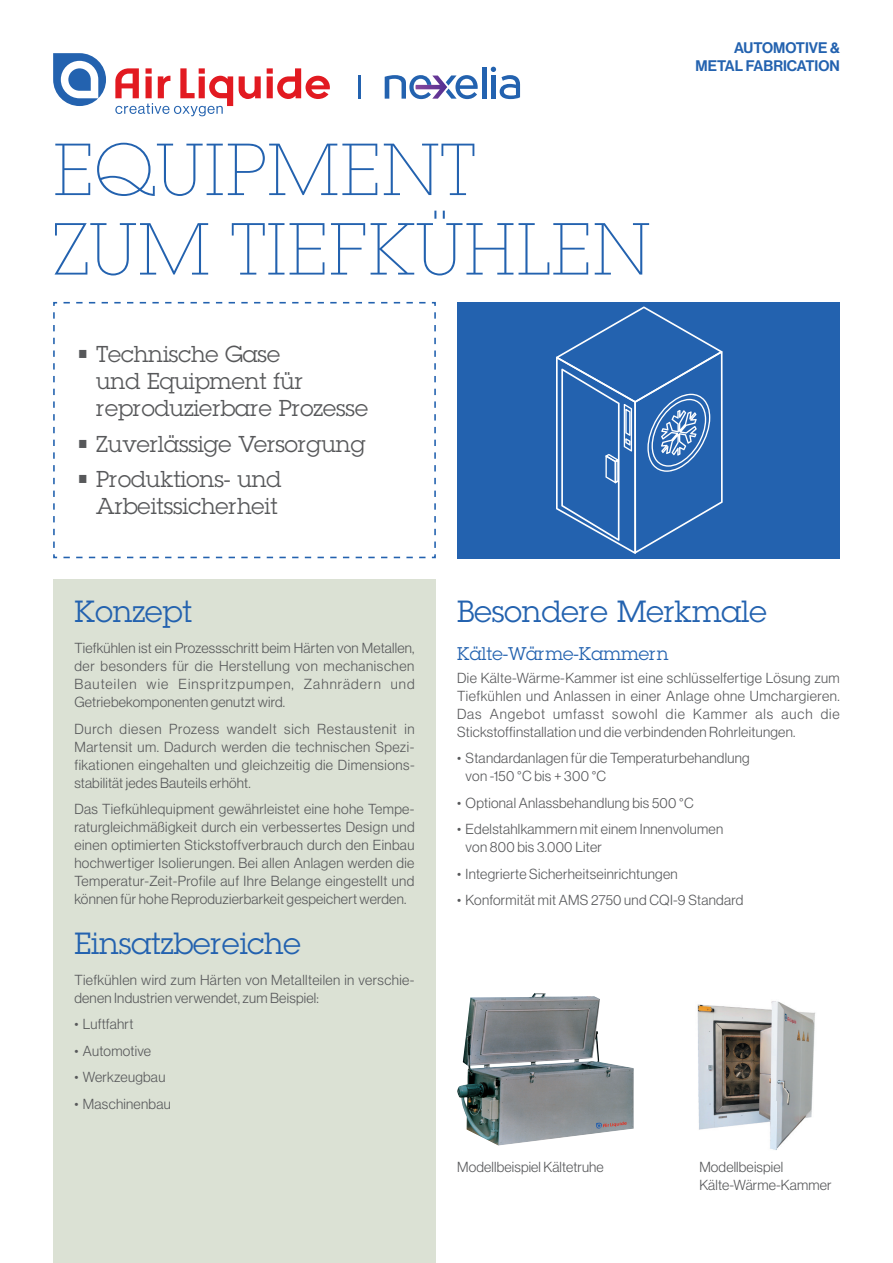
<style>
.page{position:relative;width:893px;height:1263px;background:#fff}
.page>*{position:absolute;margin:0;border:0;box-sizing:border-box;transform-origin:0 0}
.t1{font:200 72px/79.5px "Lubalin Graph Std";letter-spacing:.01em;color:#2362af}
.t2{font:30px "Lubalin Graph Std";color:#2362af}
.t3{font:22.5px/27px "Lubalin Graph Std";color:#57585a}
.t4{font:18px "Lubalin Graph Std";color:#2362af}
.t5{font:15px/18px "N Haas Grotesk DS Pro 65 Md";color:#2362af;text-align:right}
.t6{font:14.25px/18px "N Haas Grotesk DS Pro 45 Lt";letter-spacing:.02em;color:#57585a;text-align:justify}
</style>
<div class="page">
<svg style="left:53px;top:301px;width:383px;height:258px"></svg>
<div style="left:457px;top:302px;width:383px;height:256px;background:#2362af"></div>
<svg style="left:556px;top:306px;width:167px;height:248px"></svg>
<div style="left:53px;top:579px;width:383px;height:684px;background:#dbe1d4"></div>
<hr style="left:358px;top:75px;width:2px;height:24px;background:#2362af">
<hr style="left:482px;top:67px;width:4px;height:32px;background:#2362af">
<svg style="left:491px;top:67px;width:29px;height:32px"></svg>
<svg style="left:385px;top:75px;width:93px;height:24px"></svg>
<svg style="left:53px;top:53px;width:53px;height:53px"></svg>
<svg style="left:239px;top:76px;width:22px;height:23px"></svg>
<svg style="left:267px;top:68px;width:63px;height:31px"></svg>
<svg style="left:115px;top:68px;width:118px;height:48px"></svg>
<img style="left:457px;top:993px;width:177px;height:152px">
<img style="left:697px;top:1001px;width:118px;height:149px">
<h1 class="t1" style="left:53px;top:131px;width:599px">EQUIPMENT<br>ZUM TIEFKÜHLEN</h1>
<h3 class="t3" style="left:96px;top:340px;width:273px;text-indent:-20px">• Technische Gase<br>und Equipment für reprodu zierbare Prozesse</h3>
<h3 class="t3" style="left:76px;top:430px;width:291px">• Zuverlässige Versorgung</h3>
<h3 class="t3" style="left:76px;top:465px;width:207px;text-align:right">• Produktions- und<br>Arbeitssicherheit</h3>
<p class="t5" style="left:696px;top:39px;width:146px">AUTOMOTIVE &amp;<br>METAL FABRICATION</p>
<h2 class="t2" style="left:74px;top:593px;width:119px">Konzept</h2>
<p class="t6" style="left:74px;top:639px;width:342px">Tiefkühlen ist ein Prozessschritt beim Härten von Metallen, der besonders für die Herstellung von mechanischen Bauteilen wie Einspritzpumpen, Zahnrädern und Getriebe komponenten genutzt wird.</p>
<p class="t6" style="left:74px;top:720px;width:342px">Durch diesen Prozess wandelt sich Restaustenit in Martensit um. Dadurch werden die technischen Spezi&shy;fikationen eingehalten und gleichzeitig die Dimensions&shy;stabilität jedes Bauteils erhöht.</p>
<p class="t6" style="left:74px;top:800px;width:342px">Das Tiefkühlequipment gewährleistet eine hohe Tempe&shy;ratu r gleichmäßigkeit durch ein verbessertes Design und einen optimierten Stickstoffverbrauch durch den Einbau hochwertiger Isolierungen. Bei allen Anlagen werden die Temperatur-Zeit-Profile auf Ihre Belange eingestellt und können für hohe Reproduzierbarkeit gespeichert werden.</p>
<h2 class="t2" style="left:74px;top:925px;width:228px">Einsatzbereiche</h2>
<p class="t6" style="left:74px;top:971px;width:341px">Tiefkühlen wird zum Härten von Metallteilen in ver schie&shy;denen Industrien verwendet, zum Beispiel:</p>
<p class="t6" style="left:74px;top:1015px;width:60px">• Luftfahrt</p>
<p class="t6" style="left:74px;top:1042px;width:78px">• Automotive</p>
<p class="t6" style="left:74px;top:1068px;width:92px">• Werkzeugbau</p>
<p class="t6" style="left:74px;top:1095px;width:98px">• Maschinenbau</p>
<h2 class="t2" style="left:457px;top:593px;width:311px">Besondere Merkmale</h2>
<p class="t4" style="left:457px;top:643px;width:213px">Kälte-Wärme-Kammern</p>
<p class="t6" style="left:457px;top:669px;width:384px">Die Kälte-Wärme-Kammer ist eine schlüsselfertige Lösung zum Tiefkühlen und Anlassen in einer Anlage ohne Umchargieren.<br>Das Angebot umfasst sowohl die Kammer als auch die Stickstoffinstallation und die verbindenden Rohrleitungen.</p>
<p class="t6" style="left:466px;top:749px;width:286px;text-indent:-9px">• Standardanlagen für die Temperaturbehandlung von -150 °C bis + 300 °C</p>
<p class="t6" style="left:457px;top:794px;width:238px">• Optional Anlassbehandlung bis 500 °C</p>
<p class="t6" style="left:466px;top:820px;width:259px;text-indent:-9px">• Edelstahlkammern mit einem Innenvolumen von 800 bis 3.000 Liter</p>
<p class="t6" style="left:457px;top:865px;width:222px">• Integrierte Sicherheitseinrichtungen</p>
<p class="t6" style="left:457px;top:891px;width:288px">• Konformität mit AMS 2750 und CQI-9 Standard</p>
<p class="t6" style="left:457px;top:1158px;width:148px">Modellbeispiel Kältetruhe</p>
<p class="t6" style="left:699px;top:1158px;width:134px">Modellbeispiel<br>Kälte-Wärme-Kammer</p>
</div>
